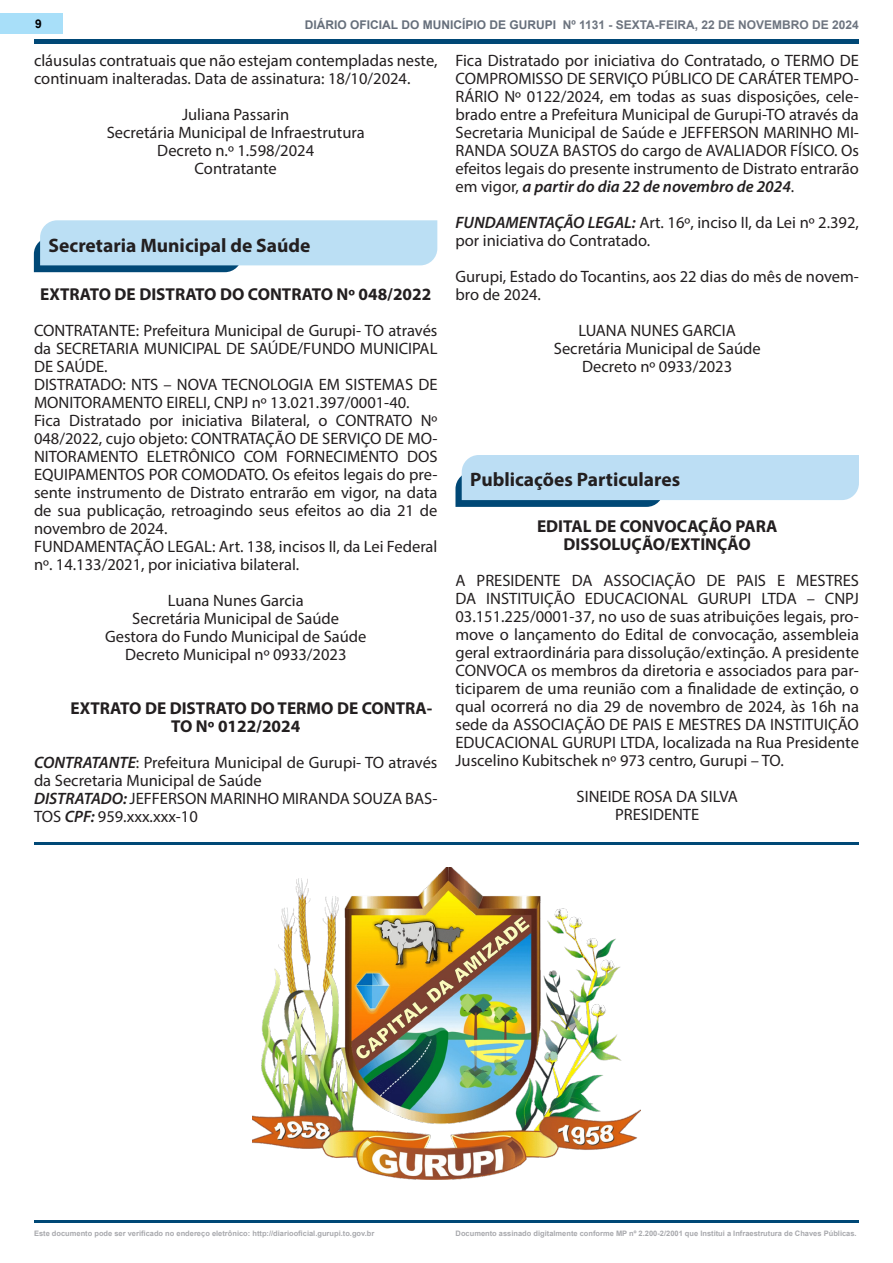
<style>
.page{position:relative;width:893px;height:1263px;background:#fff}
.page>*{position:absolute;margin:0;border:0;box-sizing:border-box;transform-origin:0 0}
.titul{font:700 19.5px "Myriad Pro";color:#231f20}
.proto{font:700 17.25px/18px "Myriad Pro";color:#231f20}
.texto_-_EXTRATO{font:16.5px/18px "Myriad Pro";color:#231f20}
.TEXTO_CENTRO{font:16.5px/18px "Myriad Pro";color:#231f20;text-align:center}
.t1{font:700 12px "Arial";color:#6e7580}
.t2{font:700 12px "Arial";color:#000001}
.t3{font:700 7.5px "Arial";color:#a8a9ad}
.s1{color:#666f7b}
.s2{font-weight:600;font-style:italic}
</style>
<div class="page">
<div style="left:0;top:13px;width:62px;height:21px;background:#a8dff9"></div>
<hr style="left:34px;top:1220px;width:825px;height:3px;background:#004876">
<hr style="left:34px;top:40px;width:825px;height:4px;background:#004876">
<svg style="left:34px;top:220px;width:403px;height:52px;background:#b3d7ec"></svg>
<svg style="left:455px;top:455px;width:404px;height:52px;background:#b4d6eb"></svg>
<hr style="left:34px;top:842px;width:825px;height:3px;background:#004876">
<img style="left:252px;top:868px;width:388px;height:311px">
<p class="t2" style="left:35px;top:15px;width:8px">9</p>
<p class="t1" style="left:305px;top:16px;width:556px"><span class="s1">DIÁRIO OFICIAL DO MUNICÍPIO DE GURUPI</span> Nº 1131 - SEXTA-FEIRA, 22 DE NOVEMBRO DE 2024</p>
<p class="texto_-_EXTRATO" style="left:34px;top:52px;width:405px">cláusulas contratuais que não estejam contempladas neste, continuam inalteradas. Data de assinatura: 18/10/2024.</p>
<p class="TEXTO_CENTRO" style="left:182px;top:106px;width:109px">Juliana Passarin</p>
<p class="TEXTO_CENTRO" style="left:107px;top:124px;width:259px">Secretária Municipal de Infraestrutura<br>Decreto n.º 1.598/2024</p>
<p class="TEXTO_CENTRO" style="left:195px;top:160px;width:84px">Contratante</p>
<p class="titul" style="left:49px;top:233px;width:263px">Secretaria Municipal de Saúde</p>
<p class="proto" style="left:40px;top:285px;width:393px">EXTRATO DE DISTRATO DO CONTRATO Nº 048/2022</p>
<p class="texto_-_EXTRATO" style="left:34px;top:322px;width:405px;text-align:justify">CONTRATANTE: Prefeitura Municipal de Gurupi- TO através da SECRETARIA MUNICIPAL DE SAÚDE/FUNDO MUNICIPAL DE SAÚDE.</p>
<p class="texto_-_EXTRATO" style="left:34px;top:376px;width:405px">DISTRATADO: NTS – NOVA TECNOLOGIA EM SISTEMAS DE<br>MONITORAMENTO EIRELI, CNPJ nº 13.021.397/0001-40.</p>
<p class="texto_-_EXTRATO" style="left:34px;top:412px;width:405px;text-align:justify">Fica Distratado por iniciativa Bilateral, o CONTRATO Nº 048/2022, cujo objeto: CONTRATAÇÃO DE SERVIÇO DE MO-NITORAMENTO ELETRÔNICO COM FORNECIMENTO DOS EQUIPAMENTOS POR COMODATO. Os efeitos legais do pre&shy;sente instrumento de Distrato entrarão em vigor, na data de sua publicação, retroagindo seus efeitos ao dia 21 de novembro de 2024.</p>
<p class="texto_-_EXTRATO" style="left:34px;top:538px;width:405px">FUNDAMENTAÇÃO LEGAL: Art. 138, incisos II, da Lei Federal nº. 14.133/2021, por iniciativa bilateral.</p>
<p class="TEXTO_CENTRO" style="left:168px;top:592px;width:137px">Luana Nunes Garcia</p>
<p class="TEXTO_CENTRO" style="left:132px;top:610px;width:208px">Secretária Municipal de Saúde</p>
<p class="TEXTO_CENTRO" style="left:105px;top:628px;width:263px">Gestora do Fundo Municipal de Saúde</p>
<p class="TEXTO_CENTRO" style="left:125px;top:646px;width:223px">Decreto Municipal nº 0933/2023</p>
<p class="proto" style="left:171px;top:699px;width:263px;text-indent:-101px">EXTRATO DE DISTRATO DO TERMO DE CONTRA-<br>TO Nº 0122/2024</p>
<p class="texto_-_EXTRATO" style="left:34px;top:754px;width:405px"><span class="s2">CONTRATANTE</span>: Prefeitura Municipal de Gurupi- TO através da Secretaria Municipal de Saúde</p>
<p class="texto_-_EXTRATO" style="left:34px;top:790px;width:405px"><span class="s2">DISTRATADO:</span> JEFFERSON MARINHO MIRANDA SOUZA BAS-<br>TOS <span class="s2">CPF:</span> 959.xxx.xxx-10</p>
<p class="texto_-_EXTRATO" style="left:455px;top:52px;width:405px;text-align:justify">Fica Distratado por iniciativa do Contratado, o TERMO DE COMPROMISSO DE SERVIÇO PÚBLICO DE CARÁTER TEMPO-RÁRIO Nº 0122/2024, em todas as suas disposições, cele&shy;brado entre a Prefeitura Municipal de Gurupi-TO através da Secretaria Municipal de Saúde e JEFFERSON MARINHO MI-RANDA SOUZA BASTOS do cargo de AVALIADOR FÍSICO. Os efeitos legais do presente instrumento de Distrato entrarão em vigor, <span class="s2">a partir do dia 22 de novembro de 2024</span>.</p>
<p class="texto_-_EXTRATO" style="left:455px;top:214px;width:405px"><span class="s2">FUNDAMENTAÇÃO LEGAL:</span> Art. 16º, inciso II, da Lei nº 2.392, por iniciativa do Contratado.</p>
<p class="texto_-_EXTRATO" style="left:455px;top:268px;width:405px">Gurupi, Estado do Tocantins, aos 22 dias do mês de novem&shy;bro de 2024.</p>
<p class="TEXTO_CENTRO" style="left:579px;top:322px;width:159px">LUANA NUNES GARCIA</p>
<p class="TEXTO_CENTRO" style="left:554px;top:340px;width:208px">Secretária Municipal de Saúde</p>
<p class="TEXTO_CENTRO" style="left:582px;top:358px;width:152px">Decreto nº 0933/2023</p>
<p class="titul" style="left:470px;top:467px;width:212px">Publicações Particulares</p>
<p class="proto" style="left:537px;top:517px;width:242px">EDITAL DE CONVOCAÇÃO PARA</p>
<p class="proto" style="left:564px;top:535px;width:189px">DISSOLUÇÃO/EXTINÇÃO</p>
<p class="texto_-_EXTRATO" style="left:455px;top:572px;width:405px;text-align:justify">A PRESIDENTE DA ASSOCIAÇÃO DE PAIS E MESTRES DA INSTITUIÇÃO EDUCACIONAL GURUPI LTDA – CNPJ 03.151.225/0001-37, no uso de suas atribuições legais, pro&shy;move o lançamento do Edital de convocação, assembleia geral extraordinária para dissolução/extinção. A presidente CONVOCA os membros da diretoria e associados para par&shy;ticiparem de uma reunião com a finalidade de extinção, o qual ocorrerá no dia 29 de novembro de 2024, às 16h na sede da ASSOCIAÇÃO DE PAIS E MESTRES DA INSTITUIÇÃO EDUCACIONAL GURUPI LTDA, localizada na Rua Presidente Juscelino Kubitschek nº 973 centro, Gurupi – TO.</p>
<p class="TEXTO_CENTRO" style="left:577px;top:788px;width:163px">SINEIDE ROSA DA SILVA</p>
<p class="TEXTO_CENTRO" style="left:615px;top:806px;width:86px">PRESIDENTE</p>
<p class="t3" style="left:34px;top:1228px;width:342px">Este documento pode ser verificado no endereço eletrônico: http://diariooficial.gurupi.to.gov.br</p>
<p class="t3" style="left:456px;top:1228px;width:403px">Documento assinado digitalmente conforme MP nº 2.200-2/2001 que Institui a Infraestrutura de Chaves Públicas.</p>
</div>
